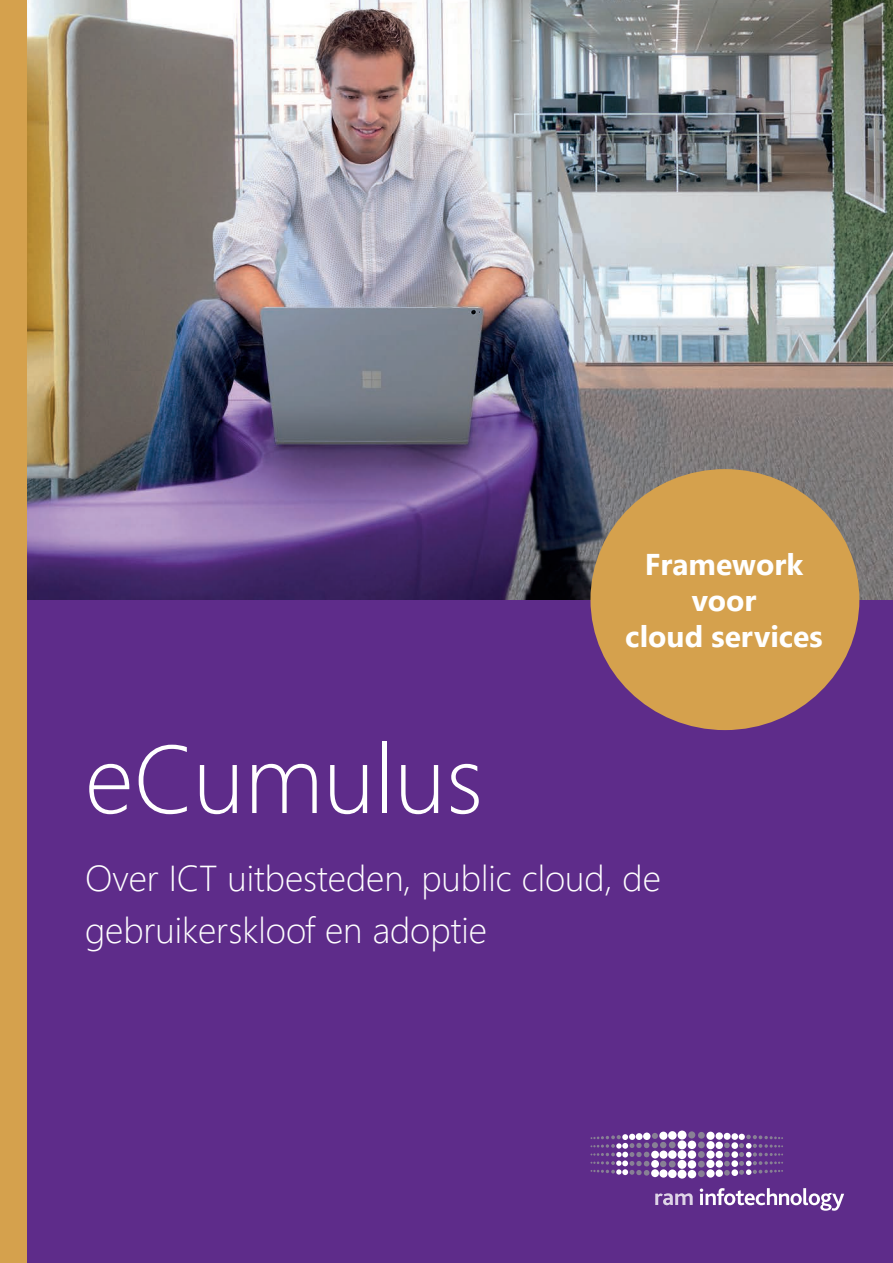
<style>
.page{position:relative;width:893px;height:1263px;background:#fff}
.page>*{position:absolute;margin:0;border:0;box-sizing:border-box;transform-origin:0 0}
.t1{font:300 96px "Segoe UI";color:#fff}
.t2{font:300 36px/52.5px "Segoe UI";color:#fff}
.t3{font:700 30px/36px "Segoe UI";color:#fff;text-align:center}
</style>
<div class="page">
<div style="left:0;top:600px;width:893px;height:663px;background:#5e2c8a"></div>
<svg style="left:700px;top:1188px;width:144px;height:23px"></svg>
<svg style="left:655px;top:1193px;width:38px;height:12px"></svg>
<div style="left:669px;top:1161px;width:7px;height:6px;background:#888095;border-radius:50%"></div>
<div style="left:669px;top:1141px;width:7px;height:7px;background:#888095;border-radius:50%"></div>
<div style="left:688px;top:1131px;width:7px;height:7px;background:#888095;border-radius:50%"></div>
<div style="left:698px;top:1132px;width:7px;height:7px;background:#888095;border-radius:50%"></div>
<div style="left:698px;top:1141px;width:7px;height:7px;background:#888095;border-radius:50%"></div>
<div style="left:698px;top:1151px;width:7px;height:7px;background:#888095;border-radius:50%"></div>
<div style="left:698px;top:1161px;width:7px;height:6px;background:#888095;border-radius:50%"></div>
<div style="left:698px;top:1170px;width:7px;height:7px;background:#888095;border-radius:50%"></div>
<svg style="left:724px;top:1142px;width:6px;height:34px"></svg>
<svg style="left:590px;top:1133px;width:76px;height:43px"></svg>
<div style="left:636px;top:1133px;width:7px;height:7px;background:#fff;border-radius:50%"></div>
<div style="left:643px;top:1132px;width:7px;height:8px;background:#fff;border-radius:50%"></div>
<div style="left:651px;top:1151px;width:8px;height:7px;background:#fff;border-radius:50%"></div>
<div style="left:651px;top:1160px;width:8px;height:8px;background:#fff;border-radius:50%"></div>
<div style="left:651px;top:1169px;width:8px;height:8px;background:#fff;border-radius:50%"></div>
<div style="left:659px;top:1169px;width:9px;height:8px;background:#fff;border-radius:50%"></div>
<div style="left:668px;top:1169px;width:9px;height:9px;background:#fff;border-radius:50%"></div>
<div style="left:668px;top:1150px;width:9px;height:9px;background:#fff;border-radius:50%"></div>
<svg style="left:659px;top:1150px;width:9px;height:9px"></svg>
<div style="left:677px;top:1150px;width:9px;height:9px;background:#fff;border-radius:50%"></div>
<div style="left:677px;top:1160px;width:9px;height:9px;background:#fff;border-radius:50%"></div>
<div style="left:678px;top:1170px;width:8px;height:8px;background:#fff;border-radius:50%"></div>
<div style="left:688px;top:1170px;width:8px;height:8px;background:#fff;border-radius:50%"></div>
<div style="left:688px;top:1160px;width:8px;height:9px;background:#fff;border-radius:50%"></div>
<div style="left:688px;top:1150px;width:8px;height:9px;background:#fff;border-radius:50%"></div>
<div style="left:688px;top:1140px;width:8px;height:9px;background:#fff;border-radius:50%"></div>
<div style="left:678px;top:1140px;width:8px;height:9px;background:#fff;border-radius:50%"></div>
<div style="left:678px;top:1130px;width:8px;height:9px;background:#fff;border-radius:50%"></div>
<div style="left:668px;top:1131px;width:9px;height:9px;background:#fff;border-radius:50%"></div>
<div style="left:659px;top:1131px;width:8px;height:9px;background:#fff;border-radius:50%"></div>
<div style="left:706px;top:1169px;width:9px;height:8px;background:#fff;border-radius:50%"></div>
<div style="left:706px;top:1160px;width:8px;height:8px;background:#fff;border-radius:50%"></div>
<div style="left:706px;top:1150px;width:9px;height:9px;background:#fff;border-radius:50%"></div>
<div style="left:706px;top:1141px;width:9px;height:8px;background:#fff;border-radius:50%"></div>
<div style="left:706px;top:1132px;width:9px;height:8px;background:#fff;border-radius:50%"></div>
<div style="left:716px;top:1132px;width:7px;height:8px;background:#fff;border-radius:50%"></div>
<div style="left:716px;top:1141px;width:7px;height:8px;background:#fff;border-radius:50%"></div>
<div style="left:716px;top:1151px;width:7px;height:7px;background:#fff;border-radius:50%"></div>
<div style="left:716px;top:1160px;width:7px;height:7px;background:#fff;border-radius:50%"></div>
<div style="left:716px;top:1169px;width:7px;height:8px;background:#fff;border-radius:50%"></div>
<div style="left:724px;top:1133px;width:7px;height:7px;background:#fff;border-radius:50%"></div>
<div style="left:731px;top:1133px;width:7px;height:7px;background:#fff;border-radius:50%"></div>
<div style="left:731px;top:1142px;width:7px;height:7px;background:#fff;border-radius:50%"></div>
<div style="left:731px;top:1151px;width:7px;height:7px;background:#fff;border-radius:50%"></div>
<div style="left:731px;top:1160px;width:7px;height:7px;background:#fff;border-radius:50%"></div>
<div style="left:731px;top:1169px;width:7px;height:7px;background:#fff;border-radius:50%"></div>
<svg style="left:739px;top:1134px;width:44px;height:41px"></svg>
<img style="left:27px;top:0;width:866px;height:600px">
<div style="left:0;top:0;width:27px;height:1263px;background:#d5a14d"></div>
<div style="left:590px;top:469px;width:269px;height:261px;background:#d5a14d;border-radius:50%"></div>
<h1 class="t1" style="left:85px;top:688px;width:400px">eCumulus</h1>
<p class="t3" style="left:625px;top:543px;width:199px">Framework voor<br>cloud services</p>
<p class="t2" style="left:85px;top:848px;width:577px">Over ICT uitbesteden, public cloud, de gebruikerskloof en adoptie</p>
</div>
